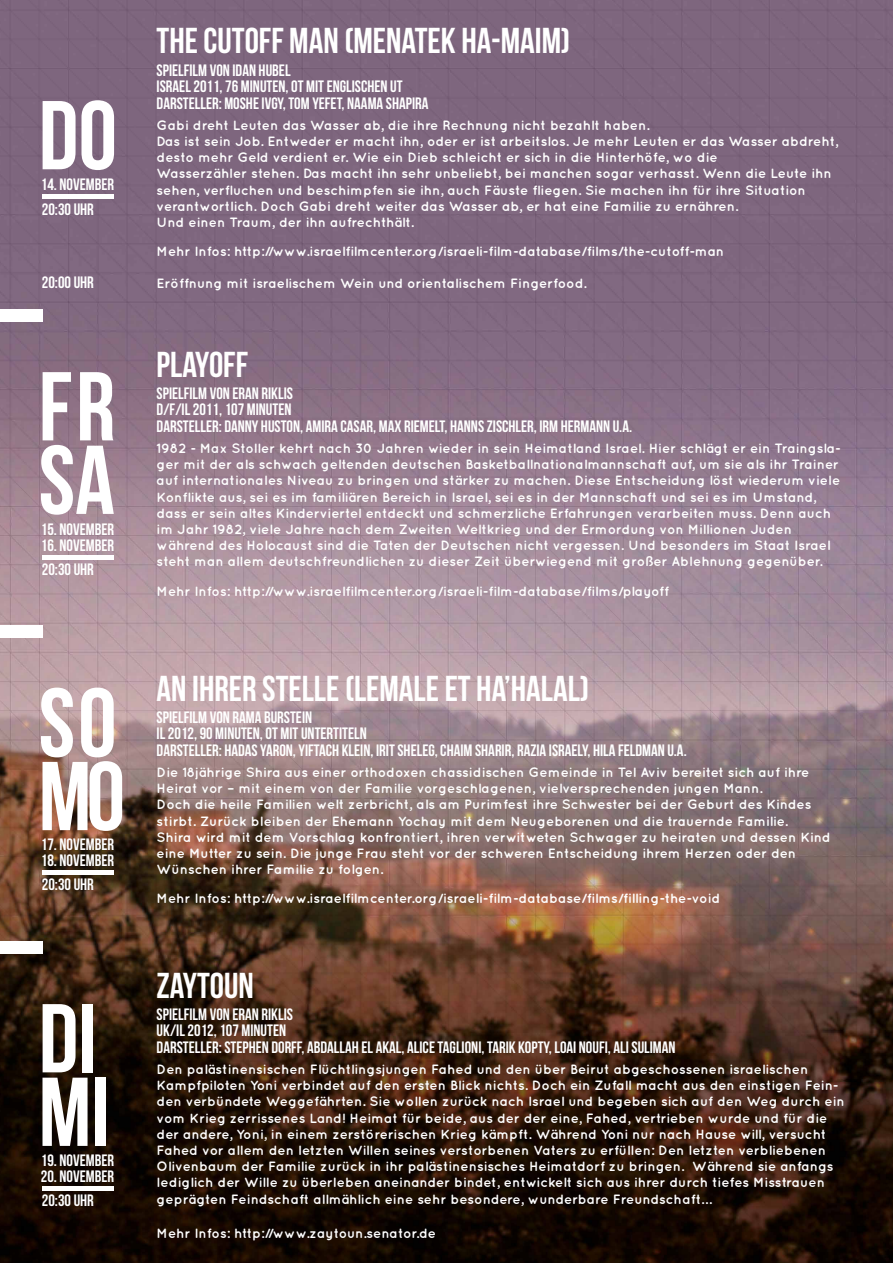
<style>
.page{position:relative;width:893px;height:1263px;background:#fff}
.page>*{position:absolute;margin:0;border:0;box-sizing:border-box;transform-origin:0 0}
.t1{font:97.5px/73.5px "Bebas Neue";color:#fff}
.t2{font:36px "Bebas Neue";color:#fff}
.t3{font:16.5px/16.5px "Bebas Neue";color:#fff}
.t4{font:700 13.5px/16.2px "Quicksand";color:#fff}
</style>
<div class="page">
<img style="left:0;top:0;width:893px;height:1263px">
<hr style="left:43px;top:195px;width:71px;height:4px;background:#fff">
<hr style="left:43px;top:555px;width:71px;height:4px;background:#fff">
<hr style="left:43px;top:870px;width:71px;height:4px;background:#fff">
<hr style="left:43px;top:1186px;width:71px;height:4px;background:#fff">
<div style="left:0;top:309px;width:43px;height:13px;background:#fff"></div>
<div style="left:0;top:625px;width:43px;height:13px;background:#fff"></div>
<div style="left:0;top:941px;width:43px;height:13px;background:#fff"></div>
<h1 class="t1" style="left:39px;top:98px;width:80px">DO</h1>
<p class="t3" style="left:41px;top:172px;width:75px;line-height:24.3px">14. NOVEMBER<br>20:30 UHR</p>
<p class="t3" style="left:42px;top:274px;width:54px">20:00 UHR</p>
<h1 class="t1" style="left:39px;top:369px;width:78px">FR</h1>
<h1 class="t1" style="left:39px;top:442px;width:78px">SA</h1>
<p class="t3" style="left:41px;top:521px;width:75px">15. NOVEMBER</p>
<p class="t3" style="left:42px;top:561px;width:54px">20:30 UHR</p>
<p class="t3" style="left:41px;top:537px;width:75px">16. NOVEMBER</p>
<h1 class="t1" style="left:39px;top:685px;width:88px">SO<br>MO</h1>
<p class="t3" style="left:41px;top:836px;width:75px">17. NOVEMBER</p>
<p class="t3" style="left:41px;top:848px;width:75px;line-height:24.3px">18. NOVEMBER<br>20:30 UHR</p>
<h1 class="t1" style="left:39px;top:1001px;width:73px">DI<br>MI</h1>
<p class="t3" style="left:41px;top:1152px;width:75px">19. NOVEMBER</p>
<p class="t3" style="left:41px;top:1164px;width:75px;line-height:24.3px">20. NOVEMBER<br>20:30 UHR</p>
<h2 class="t2" style="left:157px;top:21px;width:415px">THE CUTOFF MAN (MENATEK HA-MAIM)</h2>
<p class="t3" style="left:157px;top:61px;width:273px">SPIELFILM VON IDAN HUBEL<br>ISRAEL 2011, 76 MINUTEN, OT MIT ENGLISCHEN UT<br>DARSTELLER: MOSHE IVGY, TOM YEFET, NAAMA SHAPIRA</p>
<p class="t4" style="left:157px;top:116px;width:683px">Gabi dreht Leuten das Wasser ab, die ihre Rechnung nicht bezahlt haben.<br>Das ist sein Job. Entweder er macht ihn, oder er ist arbeitslos. Je mehr Leuten er das Wasser abdreht, desto mehr Geld verdient er. Wie ein Dieb schleicht er sich in die Hinterhöfe, wo die<br>Wasserzähler stehen. Das macht ihn sehr unbeliebt, bei manchen sogar verhasst. Wenn die Leute ihn sehen, verfluchen und beschimpfen sie ihn, auch Fäuste fliegen. Sie machen ihn für ihre Situation verantwortlich. Doch Gabi dreht weiter das Wasser ab, er hat eine Familie zu ernähren.<br>Und einen Traum, der ihn aufrechthält.</p>
<p class="t4" style="left:157px;top:243px;width:569px">Mehr Infos: http://www.israelfilmcenter.org/israeli-film-database/films/the-cutoff-man</p>
<p class="t4" style="left:157px;top:274px;width:432px">Eröffnung mit israelischem Wein und orientalischem Fingerfood.</p>
<h2 class="t2" style="left:157px;top:344px;width:93px">PLAYOFF</h2>
<p class="t3" style="left:157px;top:385px;width:477px">SPIELFILM VON ERAN RIKLIS<br>D/F/IL 2011, 107 MINUTEN<br>DARSTELLER: DANNY HUSTON, AMIRA CASAR, MAX RIEMELT, HANNS ZISCHLER, IRM HERMANN U.A.</p>
<p class="t4" style="left:157px;top:440px;width:685px">1982 - Max Stoller kehrt nach 30 Jahren wieder in sein Heimatland Israel. Hier schlägt er ein Traingsla&shy;ger mit der als schwach geltenden deutschen Basketballnationalmannschaft auf, um sie als ihr Trainer auf internationales Niveau zu bringen und stärker zu machen. Diese Entscheidung löst wiederum viele Konflikte aus, sei es im familiären Bereich in Israel, sei es in der Mannschaft und sei es im Umstand, dass er sein altes Kinderviertel entdeckt und schmerzliche Erfahrungen verarbeiten muss. Denn auch im Jahr 1982, viele Jahre nach dem Zweiten Weltkrieg und der Ermordung von Millionen Juden während des Holocaust sind die Taten der Deutschen nicht vergessen. Und besonders im Staat Israel steht man allem deutschfreundlichen zu dieser Zeit überwiegend mit großer Ablehnung gegenüber.</p>
<p class="t4" style="left:157px;top:582px;width:514px">Mehr Infos: http://www.israelfilmcenter.org/israeli-film-database/films/playoff</p>
<h2 class="t2" style="left:157px;top:668px;width:434px">AN IHRER STELLE (LEMALE ET HA’HALAL)</h2>
<p class="t3" style="left:157px;top:709px;width:532px">SPIELFILM VON RAMA BURSTEIN<br>IL 2012, 90 MINUTEN, OT MIT UNTERTITELN<br>DARSTELLER: HADAS YARON, YIFTACH KLEIN, IRIT SHELEG, CHAIM SHARIR, RAZIA ISRAELY, HILA FELDMAN U.A.</p>
<p class="t4" style="left:157px;top:764px;width:676px">Die 18jährige Shira aus einer orthodoxen chassidischen Gemeinde in Tel Aviv bereitet sich auf ihre Heirat vor – mit einem von der Familie vorgeschlagenen, vielversprechenden jungen Mann.<br>Doch die heile Familien welt zerbricht, als am Purimfest ihre Schwester bei der Geburt des Kindes stirbt. Zurück bleiben der Ehemann Yochay mit dem Neugeborenen und die trauernde Familie.<br>Shira wird mit dem Vorschlag konfrontiert, ihren verwitweten Schwager zu heiraten und dessen Kind eine Mutter zu sein. Die junge Frau steht vor der schweren Entscheidung ihrem Herzen oder den Wünschen ihrer Familie zu folgen.</p>
<p class="t4" style="left:157px;top:890px;width:565px">Mehr Infos: http://www.israelfilmcenter.org/israeli-film-database/films/filling-the-void</p>
<h2 class="t2" style="left:157px;top:965px;width:99px">ZAYTOUN</h2>
<p class="t3" style="left:157px;top:1006px;width:520px">SPIELFILM VON ERAN RIKLIS<br>UK/IL 2012, 107 MINUTEN<br>DARSTELLER: STEPHEN DORFF, ABDALLAH EL AKAL, ALICE TAGLIONI, TARIK KOPTY, LOAI NOUFI, ALI SULIMAN</p>
<p class="t4" style="left:157px;top:1061px;width:690px">Den palästinensischen Flüchtlingsjungen Fahed und den über Beirut abgeschossenen israelischen Kampfpiloten Yoni verbindet auf den ersten Blick nichts. Doch ein Zufall macht aus den einstigen Fein&shy;den verbündete Weggefährten. Sie wollen zurück nach Israel und begeben sich auf den Weg durch ein vom Krieg zerrissenes Land! Heimat für beide, aus der der eine, Fahed, vertrieben wurde und für die der andere, Yoni, in einem zerstörerischen Krieg kämpft. Während Yoni nur nach Hause will, versucht Fahed vor allem den letzten Willen seines verstorbenen Vaters zu erfüllen: Den letzten verbliebenen Olivenbaum der Familie zurück in ihr palästinensisches Heimatdorf zu bringen. Während sie anfangs lediglich der Wille zu überleben aneinander bindet, entwickelt sich aus ihrer durch tiefes Misstrauen geprägten Feindschaft allmählich eine sehr besondere, wunderbare Freundschaft…</p>
<p class="t4" style="left:157px;top:1224px;width:281px">Mehr Infos: http://www.zaytoun.senator.de</p>
</div>
